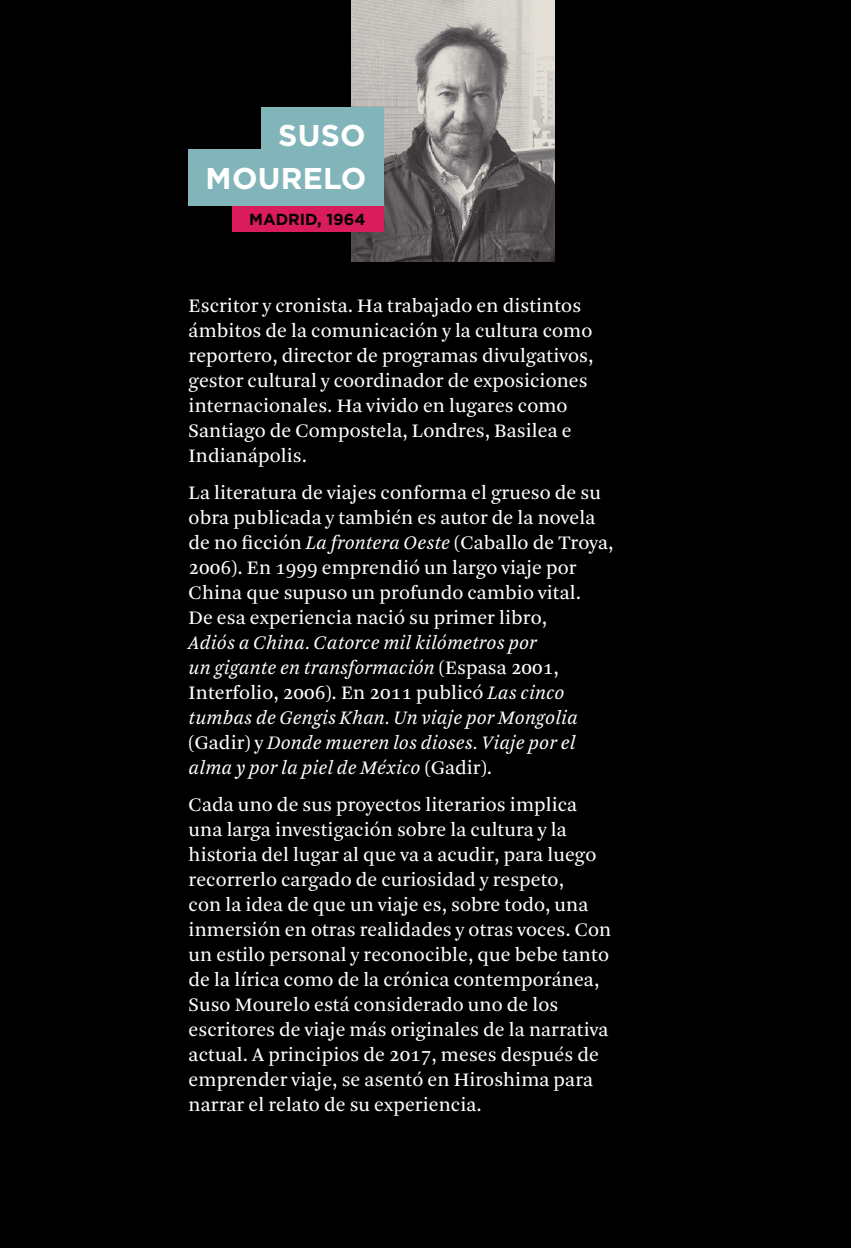
<style>
.page{position:relative;width:851px;height:1248px;background:#fff}
.page>*{position:absolute;margin:0;border:0;box-sizing:border-box;transform-origin:0 0}
.t1{font:700 30px "Gotham";letter-spacing:.01em;color:#fff}
.t2{font:20px/25px "Arnhem Blond";letter-spacing:.005em;color:#fff}
.t3{font:italic 20px/25px "Arnhem Blond";letter-spacing:.005em;color:#fff}
.t4{font:700 16px "Gotham";color:#000}
.s1{font-style:italic}
.s2{font-style:normal}
</style>
<div class="page">
<div style="left:0;top:0;width:850px;height:1247px;background:#000"></div>
<img style="left:351px;top:0;width:203px;height:261px">
<div style="left:232px;top:206px;width:152px;height:25px;background:#da1c5c"></div>
<div style="left:189px;top:149px;width:195px;height:57px;background:#82b5ba"></div>
<div style="left:261px;top:107px;width:123px;height:56px;background:#82b5ba"></div>
<h1 class="t1" style="left:278px;top:118px;width:89px">SUSO</h1>
<h1 class="t1" style="left:206px;top:160px;width:162px">MOURELO</h1>
<p class="t4" style="left:249px;top:210px;width:118px">MADRID, 1964</p>
<p class="t2" style="left:189px;top:293px;width:406px">Escritor y cronista. Ha trabajado en distintos ámbitos de la comunicación y la cultura como reportero, director de programas divulgativos, gestor cultural y coordinador de exposiciones internacionales. Ha vivido en lugares como Santiago de Compostela, Londres, Basilea e Indianápolis.</p>
<p class="t2" style="left:189px;top:480px;width:426px">La literatura de viajes conforma el grueso de su obra publicada y también es autor de la novela de no ficción <span class="s1">La frontera Oeste</span> (Caballo de Troya, 2006). En 1999 emprendió un largo viaje por China que supuso un profundo cambio vital.<br>De esa experiencia nació su primer libro,</p>
<p class="t3" style="left:189px;top:630px;width:391px">Adiós a China. Catorce mil kilómetros por<br>un gigante en transformación <span class="s2">(Espasa 2001, Interfolio, 2006). En 2011 publicó</span> Las cinco tumbas de Gengis Khan. Un viaje por Mongolia <span class="s2">(Gadir) y</span> Donde mueren los dioses. Viaje por el alma y por la piel de México <span class="s2">(Gadir).</span></p>
<p class="t2" style="left:189px;top:792px;width:424px">Cada uno de sus proyectos literarios implica una larga investigación sobre la cultura y la historia del lugar al que va a acudir, para luego recorrerlo cargado de curiosidad y respeto,<br>con la idea de que un viaje es, sobre todo, una inmersión en otras realidades y otras voces. Con un estilo personal y reconocible, que bebe tanto de la lírica como de la crónica contemporánea, Suso Mourelo está considerado uno de los escritores de viaje más originales de la narrativa actual. A principios de 2017, meses después de emprender viaje, se asentó en Hiroshima para narrar el relato de su experiencia.</p>
</div>
